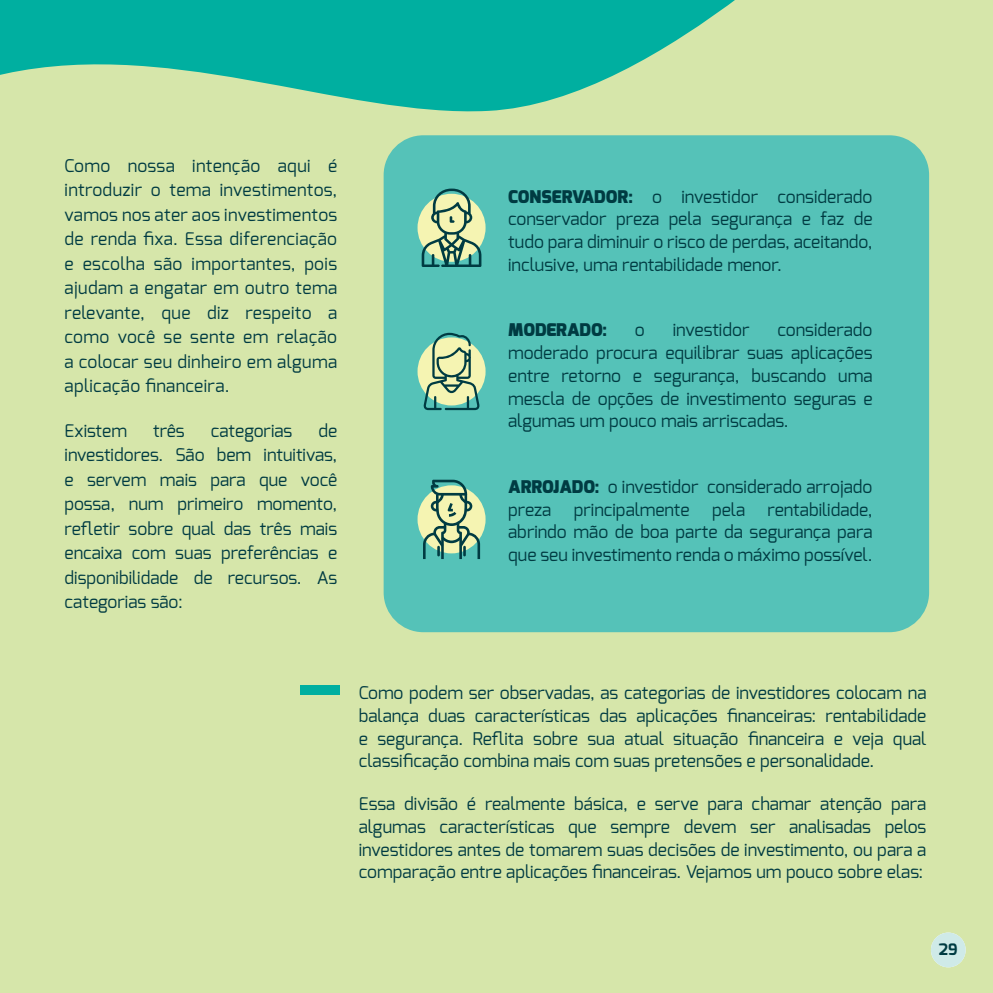
<style>
.page{position:relative;width:993px;height:993px;background:#fff}
.page>*{position:absolute;margin:0;border:0;box-sizing:border-box;transform-origin:0 0}
.texto_básico{font:17.5px/24.5px "Exo";color:#003b42;text-align:justify}
.texto_básico-2{font:900 17.5px "Exo";color:#003b42}
.texto_básico-3{font:700 15.75px "Exo";color:#005a62}
.s1{font-weight:900}
</style>
<div class="page">
<div style="left:0;top:0;width:992px;height:992px;background:#d6e6aa"></div>
<svg style="left:0;top:0;width:930px;height:236px"></svg>
<div style="left:383px;top:135px;width:545px;height:497px;background:#55c2b8;border-radius:40px"></div>
<div style="left:417px;top:194px;width:68px;height:68px;background:#f5f4b2;border-radius:50%"></div>
<svg style="left:421px;top:188px;width:60px;height:79px"></svg>
<div style="left:417px;top:485px;width:68px;height:68px;background:#f5f4b2;border-radius:50%"></div>
<svg style="left:423px;top:479px;width:57px;height:80px"></svg>
<div style="left:417px;top:337px;width:68px;height:68px;background:#f5f4b2;border-radius:50%"></div>
<svg style="left:423px;top:332px;width:56px;height:78px"></svg>
<div style="left:300px;top:685px;width:39px;height:9px;background:#00afa0"></div>
<div style="left:930px;top:932px;width:35px;height:34px;background:#cfeae8;border-radius:50%"></div>
<p class="texto_básico" style="left:65px;top:153px;width:274px">Como nossa intenção aqui é introduzir o tema investimentos, vamos nos ater aos investimentos de renda fixa. Essa diferenciação e escolha são importantes, pois ajudam a engatar em outro tema relevante, que diz respeito a como você se sente em relação a colocar seu dinheiro em alguma aplicação financeira.</p>
<p class="texto_básico" style="left:65px;top:418px;width:64px">Existem</p>
<p class="texto_básico" style="left:153px;top:418px;width:33px">três</p>
<p class="texto_básico" style="left:211px;top:418px;width:83px">categorias</p>
<p class="texto_básico" style="left:65px;top:418px;width:274px;text-indent:254px">de investidores. São bem intuitivas, e servem mais para que você possa, num primeiro momento, refletir sobre qual das três mais encaixa com suas preferências e disponibilidade de recursos. As categorias são:</p>
<p class="texto_básico" style="left:508px;top:185px;width:366px;line-height:22.8px"><span class="s1">CONSERVADOR:</span> o investidor considerado conservador preza pela segurança e faz de tudo para diminuir o risco de perdas, aceitando, inclusive, uma rentabilidade menor.</p>
<p class="texto_básico-2" style="left:508px;top:318px;width:100px">MODERADO:</p>
<p class="texto_básico" style="left:634px;top:317px;width:11px">o</p>
<p class="texto_básico" style="left:672px;top:317px;width:78px">investidor</p>
<p class="texto_básico" style="left:508px;top:318px;width:366px;line-height:22.8px;text-indent:269px">considerado moderado procura equilibrar suas aplicações entre retorno e segurança, buscando uma mescla de opções de investimento seguras e algumas um pouco mais arriscadas.</p>
<p class="texto_básico" style="left:508px;top:475px;width:366px;line-height:22.8px"><span class="s1">ARROJADO:</span> o investidor considerado arrojado preza</p>
<p class="texto_básico" style="left:508px;top:497px;width:366px;line-height:22.8px;text-indent:259px">rentabilidade, abrindo mão de boa parte da segurança para que seu investimento renda o máximo possível.</p>
<p class="texto_básico" style="left:573px;top:496px;width:117px">principalmente</p>
<p class="texto_básico" style="left:712px;top:496px;width:34px">pela</p>
<p class="texto_básico" style="left:358px;top:681px;width:569px;line-height:22.8px">Como podem ser observadas, as categorias de investidores colocam na balança duas características das aplicações financeiras: rentabilidade e segurança. Reflita sobre sua atual situação financeira e veja qual classificação combina mais com suas pretensões e personalidade.</p>
<p class="texto_básico" style="left:358px;top:792px;width:569px;line-height:22.8px">Essa divisão é realmente básica, e serve para chamar atenção para algumas características que sempre devem ser analisadas pelos investidores antes de tomarem suas decisões de investimento, ou para a comparação entre aplicações financeiras. Vejamos um pouco sobre elas:</p>
<p class="texto_básico-3" style="left:938px;top:939px;width:20px">29</p>
</div>
